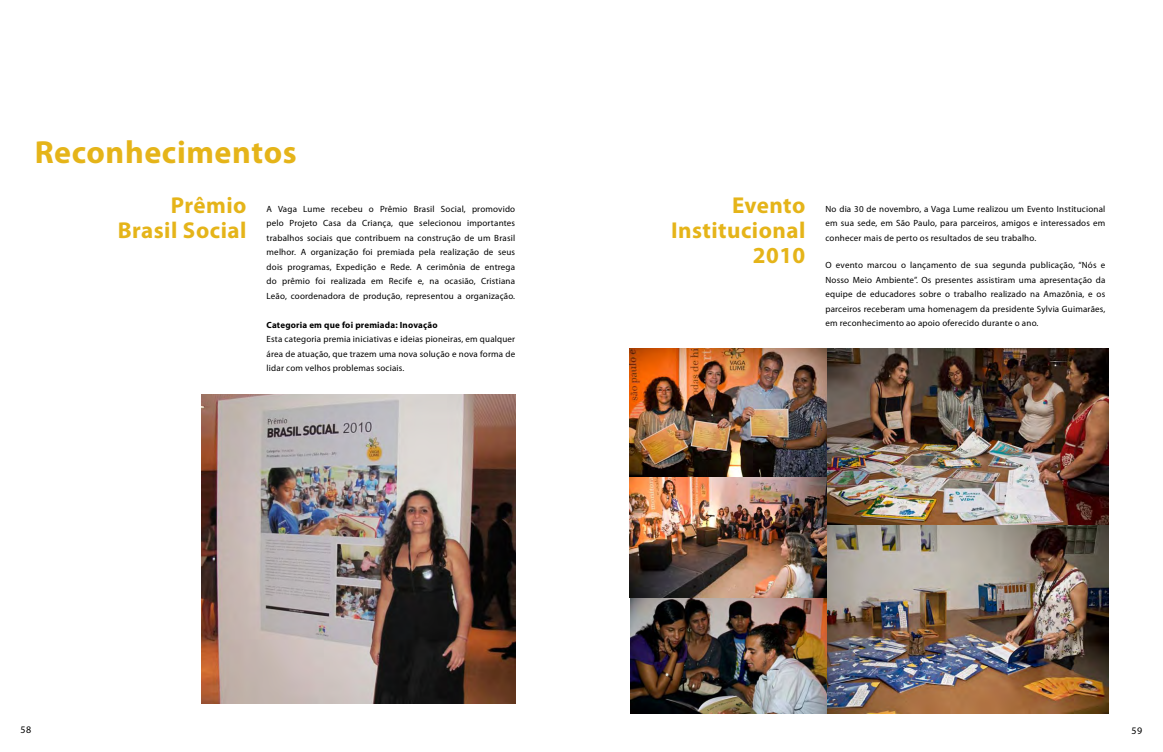
<style>
.page{position:relative;width:1163px;height:752px;background:#fff}
.page>*{position:absolute;margin:0;border:0;box-sizing:border-box;transform-origin:0 0}
.t1{font:700 32px "Myriad Pro";letter-spacing:.02em;color:#e5b419}
.t2{font:700 23px/25px "Myriad Pro";letter-spacing:.02em;color:#e5b419;text-align:right}
.t3{font:10px "Myriad Pro";color:#000}
.t4{font:9px/14.5px "Myriad Pro";letter-spacing:.02em;color:#000;text-align:justify}
.t5{font:700 9px "Myriad Pro";letter-spacing:.02em;color:#000}
</style>
<div class="page">
<img style="left:630px;top:597px;width:200px;height:116px">
<img style="left:629px;top:476px;width:198px;height:121px">
<img style="left:629px;top:348px;width:198px;height:128px">
<img style="left:201px;top:394px;width:314px;height:309px">
<img style="left:827px;top:348px;width:281px;height:177px">
<img style="left:827px;top:525px;width:281px;height:187px">
<h1 class="t1" style="left:35px;top:140px;width:263px">Reconhecimentos</h1>
<h2 class="t2" style="left:118px;top:195px;width:130px">Prêmio<br>Brasil Social</h2>
<p class="t4" style="left:825px;top:202px;width:281px">No dia 30 de novembro, a Vaga Lume realizou um Evento Institucional em sua sede, em São Paulo, para parceiros, amigos e interessados em conhecer mais de perto os resultados de seu trabalho.</p>
<p class="t4" style="left:825px;top:258px;width:281px">O evento marcou o lançamento de sua segunda publicação, “Nós e Nosso Meio Ambiente”. Os presentes assistiram uma apresentação da equipe de educadores sobre o trabalho realizado na Amazônia, e os parceiros receberam uma homenagem da presidente Sylvia Guimarães, em reconhecimento ao apoio oferecido durante o ano.</p>
<h2 class="t2" style="left:671px;top:195px;width:136px">Evento<br>Institucional<br>2010</h2>
<p class="t4" style="left:266px;top:202px;width:250px">A Vaga Lume recebeu o Prêmio Brasil Social, promovido pelo Projeto Casa da Criança, que selecionou importantes trabalhos sociais que contribuem na construção de um Brasil melhor. A organização foi premiada pela realização de seus dois programas, Expedição e Rede. A cerimônia de entrega do prêmio foi realizada em Recife e, na ocasião, Cristiana Leão, coordenadora de produção, representou a organização.</p>
<p class="t5" style="left:266px;top:321px;width:172px">Categoria em que foi premiada: Inovação</p>
<p class="t4" style="left:266px;top:333px;width:250px">Esta categoria premia iniciativas e ideias pioneiras, em qualquer área de atuação, que trazem uma nova solução e nova forma de lidar com velhos problemas sociais.</p>
<p class="t3" style="left:21px;top:725px;width:12px">58</p>
<p class="t3" style="left:1131px;top:726px;width:12px">59</p>
</div>
